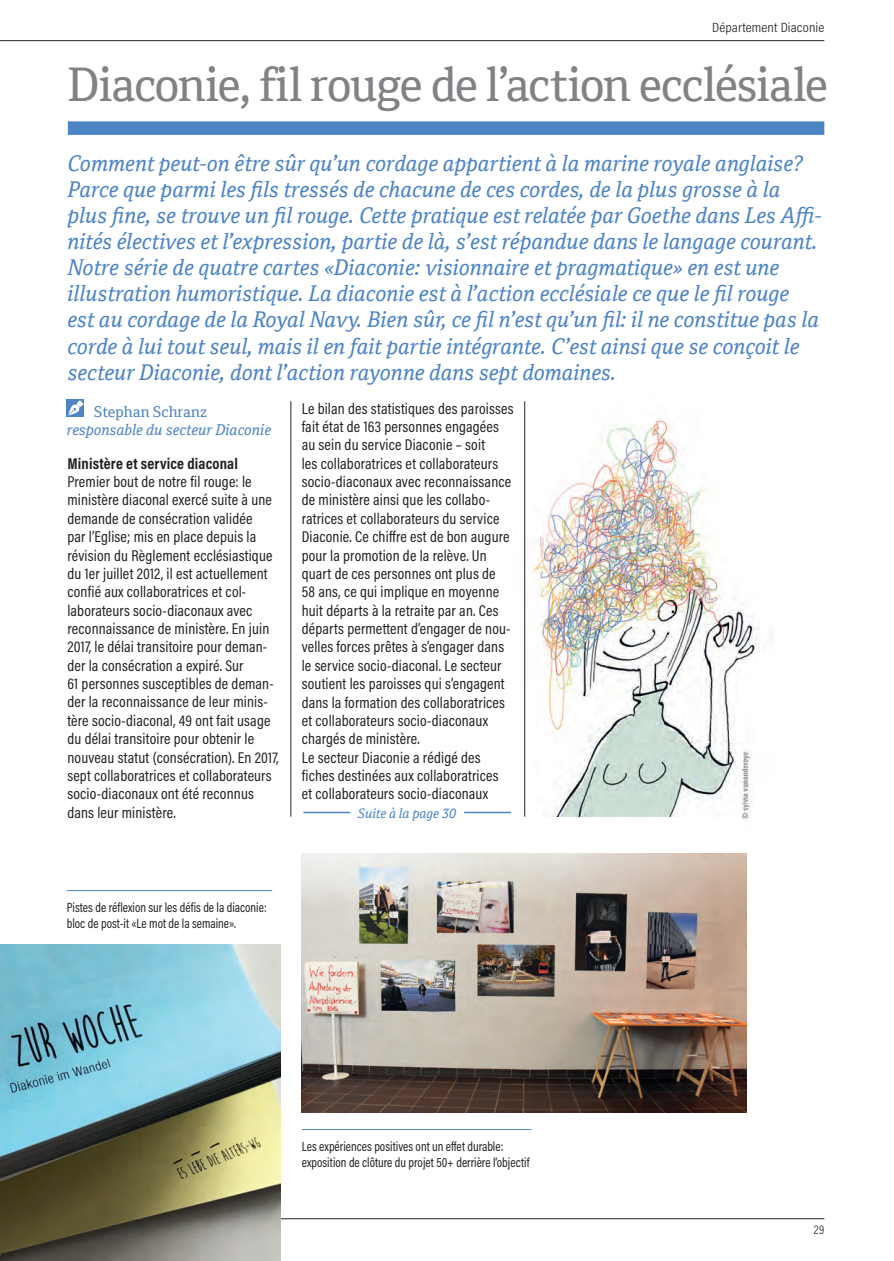
<style>
.page{position:relative;width:894px;height:1261px;background:#fff}
.page>*{position:absolute;margin:0;border:0;box-sizing:border-box;transform-origin:0 0}
.t1{font:46.5px "Cordale";letter-spacing:-.03em;color:#808285}
.t2{font:italic 21.75px/26.1px "Cordale";color:#4d84c4}
.t3{font:15.75px/18.3px "Acumin Pro Cond";letter-spacing:.01em;color:#231f20}
.t4{font:700 15.75px "Acumin Pro Cond";letter-spacing:.01em;color:#231f20}
.t5{font:italic 15px "Cordale";color:#4d84c4}
.t6{font:15px "Cordale";color:#4d84c4}
.t7{font:13.5px/16.2px "Acumin Pro Cond";color:#231f20;scale:.95 1}
.t8{font:300 13.5px "Acumin Pro Cond";letter-spacing:.01em;color:#231f20;scale:1.1 1}
.t9{font:italic 13.2px "Cordale";color:#4d84c4}
.t10{font:300 12.75px "Acumin Pro Cond";color:#231f20}
</style>
<div class="page">
<hr style="left:0;top:1218px;width:824px;height:1px;background:#231f20">
<hr style="left:0;top:40px;width:824px;height:1px;background:#231f20">
<img style="left:524px;top:401px;width:235px;height:416px">
<div style="left:68px;top:121px;width:756px;height:14px;background:#4d84c4"></div>
<div style="left:67px;top:399px;width:17px;height:18px;background:#4d84c4"></div>
<svg style="left:68px;top:404px;width:12px;height:12px"></svg>
<svg style="left:77px;top:400px;width:6px;height:7px"></svg>
<img style="left:0;top:944px;width:280px;height:317px">
<img style="left:302px;top:853px;width:445px;height:259px">
<img style="left:740px;top:745px;width:14px;height:75px">
<hr style="left:67px;top:890px;width:205px;height:1px;background:#4d84c4">
<hr style="left:302px;top:1129px;width:229px;height:1px;background:#4d84c4">
<hr style="left:291px;top:401px;width:1px;height:415px;background:#231f20">
<hr style="left:303px;top:812px;width:47px;height:1px;background:#4d84c4">
<hr style="left:464px;top:812px;width:47px;height:1px;background:#4d84c4">
<hr style="left:524px;top:401px;width:1px;height:415px;background:#231f20">
<p class="t8" style="left:712px;top:19px;width:104px">Département Diaconie</p>
<h1 class="t1" style="left:67px;top:58px;width:762px">Diaconie, fil rouge de l’action ecclésiale</h1>
<p class="t2" style="left:67px;top:150px;width:756px">Comment peut-on être sûr qu’un cordage appartient à la marine royale anglaise?<br>Parce que parmi les fils tressés de chacune de ces cordes, de la plus grosse à la plus fine, se trouve un fil rouge. Cette pratique est relatée par Goethe dans Les Affi&shy;nités électives et l’expression, partie de là, s’est répandue dans le langage courant.<br>Notre série de quatre cartes «Diaconie: visionnaire et pragmatique» en est une illustration humoristique. La diaconie est à l’action ecclésiale ce que le fil rouge est au cordage de la Royal Navy. Bien sûr, ce fil n’est qu’un fil: il ne constitue pas la corde à lui tout seul, mais il en fait partie intégrante. C’est ainsi que se conçoit le secteur Diaconie, dont l’action rayonne dans sept domaines.</p>
<p class="t6" style="left:94px;top:403px;width:115px">Stephan Schranz</p>
<p class="t5" style="left:67px;top:421px;width:206px">responsable du secteur Diaconie</p>
<p class="t4" style="left:67px;top:453px;width:172px">Ministère et service diaconal</p>
<p class="t3" style="left:67px;top:472px;width:213px">Premier bout de notre fil rouge: le ministère diaconal exercé suite à une demande de consécration validée<br>par l’Eglise; mis en place depuis la révision du Règlement ecclésiastique du 1er juillet 2012, il est actuellement confié aux collaboratrices et col&shy;laborateurs socio-diaconaux avec reconnaissance de ministère. En juin 2017, le délai transitoire pour deman&shy;der la consécration a expiré. Sur<br>61 personnes susceptibles de deman&shy;der la reconnaissance de leur minis&shy;tère socio-diaconal, 49 ont fait usage du délai transitoire pour obtenir le nouveau statut (consécration). En 2017, sept collaboratrices et collaborateurs socio-diaconaux ont été reconnus dans leur ministère.</p>
<p class="t3" style="left:302px;top:399px;width:213px">Le bilan des statistiques des paroisses fait état de 163 personnes engagées au sein du service Diaconie – soit<br>les collaboratrices et collaborateurs socio-diaconaux avec reconnaissance de ministère ainsi que les collabo&shy;ratrices et collaborateurs du service Diaconie. Ce chiffre est de bon augure pour la promotion de la relève. Un quart de ces personnes ont plus de<br>58 ans, ce qui implique en moyenne huit départs à la retraite par an. Ces départs permettent d’engager de nou&shy;velles forces prêtes à s’engager dans le service socio-diaconal. Le secteur soutient les paroisses qui s’engagent dans la formation des collaboratrices et collaborateurs socio-diaconaux chargés de ministère.<br>Le secteur Diaconie a rédigé des fiches destinées aux collaboratrices<br>et collaborateurs socio-diaconaux</p>
<p class="t9" style="left:358px;top:805px;width:100px">Suite à la page 30</p>
<p class="t7" style="left:67px;top:899px;width:212px">Pistes de réflexion sur les défis de la diaconie: bloc de post-it «Le mot de la semaine».</p>
<p class="t7" style="left:302px;top:1138px;width:241px">Les expériences positives ont un effet durable: exposition de clôture du projet 50+ derrière l‘objectif</p>
<p class="t10" style="left:814px;top:1221px;width:12px">29</p>
</div>
